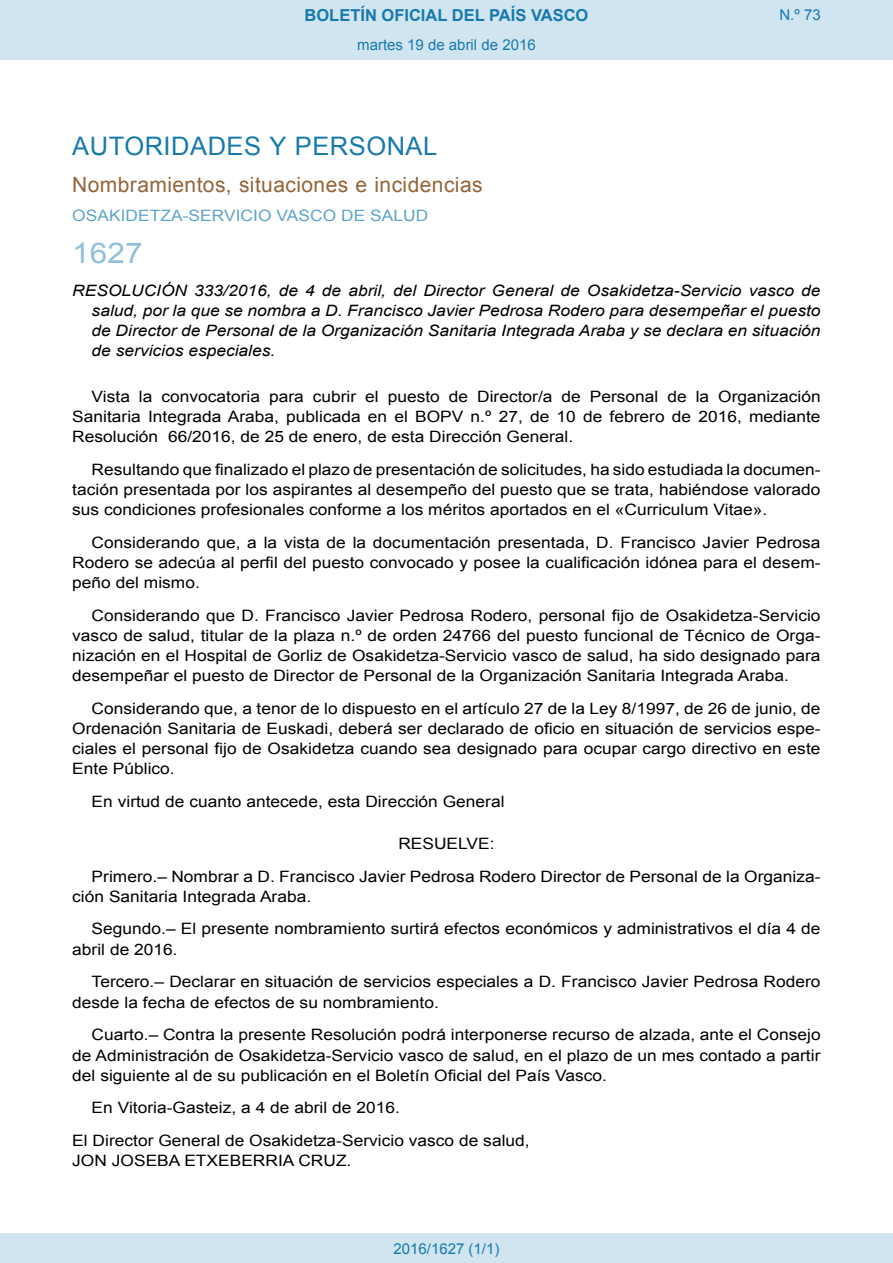
<style>
.page{position:relative;width:893px;height:1263px;background:#fff}
.page>*{position:absolute;margin:0;border:0;box-sizing:border-box;transform-origin:0 0}
.BOPVOrden{font:28.5px "Arial";color:#90c0db;scale:1.11 1}
.BOPVSeccion{font:25.5px "Arial";letter-spacing:.02em;color:#1879ad}
.BOPVSubseccion{font:21px "Arial";letter-spacing:.02em;color:#956338}
.t1{font:700 16.5px "Arial";color:#1879ad}
.BOPVDetalle{font:15.6px/20.1px "Arial";color:#000;text-align:justify;scale:1.11 1}
.BOPVTitulo{font:italic 15.6px/20.1px "Arial";color:#000;text-align:justify;scale:1.11 1}
.BOPVFirmaPuesto{font:15.6px "Arial";color:#000;scale:1.11 1}
.BOPVFirmaLugFec{font:15.6px "Arial";color:#000;scale:1.11 1}
.BOPVOrganismo{font:15.6px "Arial";letter-spacing:.005em;color:#5ea4ca;scale:1.11 1}
.BOPVFirmaNombre{font:15.6px "Arial";color:#000;scale:1.11 1}
.BOPVClave{font:15.6px "Arial";color:#000;scale:1.11 1}
.Paginacion_Centro{font:15px "Arial";color:#1879ad}
</style>
<div class="page">
<div style="left:0;top:0;width:893px;height:60px;background:#d0e5f0"></div>
<div style="left:0;top:1233px;width:893px;height:30px;background:#d0e5f0"></div>
<p class="t1" style="left:305px;top:4px;width:285px">BOLETÍN OFICIAL DEL PAÍS VASCO</p>
<p class="Paginacion_Centro" style="left:357px;top:35px;width:180px">martes 19 de abril de 2016</p>
<p class="Paginacion_Centro" style="left:779px;top:5px;width:43px">N.º 73</p>
<p class="BOPVSeccion" style="left:72px;top:129px;width:366px">AUTORIDADES Y PERSONAL</p>
<p class="BOPVSubseccion" style="left:72px;top:171px;width:412px">Nombramientos, situaciones e incidencias</p>
<p class="BOPVOrganismo" style="left:72px;top:205px;width:322px">OSAKIDETZA-SERVICIO VASCO DE SALUD</p>
<p class="BOPVOrden" style="left:72px;top:234px;width:65px">1627</p>
<p class="BOPVTitulo" style="left:92px;top:281px;width:658px;text-indent:-19px">RESOLUCIÓN 333/2016, de 4 de abril, del Director General de Osakidetza-Servicio vasco de salud, por la que se nombra a D. Francisco Javier Pedrosa Rodero para desempeñar el puesto de Director de Personal de la Organización Sanitaria Integrada Araba y se declara en situación de servicios especiales.</p>
<p class="BOPVDetalle" style="left:72px;top:386px;width:676px;text-indent:19px">Vista la convocatoria para cubrir el puesto de Director/a de Personal de la Organización Sanitaria Integrada Araba, publicada en el BOPV n.º 27, de 10 de febrero de 2016, mediante Resolución 66/2016, de 25 de enero, de esta Dirección General.</p>
<p class="BOPVDetalle" style="left:72px;top:459px;width:676px;text-indent:19px">Resultando que finalizado el plazo de presentación de solicitudes, ha sido estudiada la documen&shy;tación presentada por los aspirantes al desempeño del puesto que se trata, habiéndose valorado sus condiciones profesionales conforme a los méritos aportados en el «Curriculum Vitae».</p>
<p class="BOPVDetalle" style="left:72px;top:532px;width:676px;text-indent:19px">Considerando que, a la vista de la documentación presentada, D. Francisco Javier Pedrosa Rodero se adecúa al perfil del puesto convocado y posee la cualificación idónea para el desem&shy;peño del mismo.</p>
<p class="BOPVDetalle" style="left:72px;top:606px;width:676px;text-indent:19px">Considerando que D. Francisco Javier Pedrosa Rodero, personal fijo de Osakidetza-Servicio vasco de salud, titular de la plaza n.º de orden 24766 del puesto funcional de Técnico de Orga&shy;nización en el Hospital de Gorliz de Osakidetza-Servicio vasco de salud, ha sido designado para desempeñar el puesto de Director de Personal de la Organización Sanitaria Integrada Araba.</p>
<p class="BOPVDetalle" style="left:72px;top:699px;width:676px;text-indent:19px">Considerando que, a tenor de lo dispuesto en el artículo 27 de la Ley 8/1997, de 26 de junio, de Ordenación Sanitaria de Euskadi, deberá ser declarado de oficio en situación de servicios espe&shy;ciales el personal fijo de Osakidetza cuando sea designado para ocupar cargo directivo en este Ente Público.</p>
<p class="BOPVDetalle" style="left:92px;top:792px;width:374px">En virtud de cuanto antecede, esta Dirección General</p>
<p class="BOPVClave" style="left:398px;top:833px;width:88px">RESUELVE:</p>
<p class="BOPVDetalle" style="left:72px;top:866px;width:676px;text-indent:19px">Primero.– Nombrar a D. Francisco Javier Pedrosa Rodero Director de Personal de la Organiza&shy;ción Sanitaria Integrada Araba.</p>
<p class="BOPVDetalle" style="left:72px;top:919px;width:676px;text-indent:19px">Segundo.– El presente nombramiento surtirá efectos económicos y administrativos el día 4 de abril de 2016.</p>
<p class="BOPVDetalle" style="left:72px;top:972px;width:676px;text-indent:19px">Tercero.– Declarar en situación de servicios especiales a D. Francisco Javier Pedrosa Rodero desde la fecha de efectos de su nombramiento.</p>
<p class="BOPVDetalle" style="left:72px;top:1025px;width:676px;text-indent:19px">Cuarto.– Contra la presente Resolución podrá interponerse recurso de alzada, ante el Consejo de Administración de Osakidetza-Servicio vasco de salud, en el plazo de un mes contado a partir del siguiente al de su publicación en el Boletín Oficial del País Vasco.</p>
<p class="BOPVFirmaLugFec" style="left:92px;top:1098px;width:279px">En Vitoria-Gasteiz, a 4 de abril de 2016.</p>
<p class="BOPVFirmaPuesto" style="left:72px;top:1131px;width:414px">El Director General de Osakidetza-Servicio vasco de salud,</p>
<p class="BOPVFirmaNombre" style="left:72px;top:1151px;width:253px">JON JOSEBA ETXEBERRIA CRUZ.</p>
<p class="Paginacion_Centro" style="left:393px;top:1238px;width:107px">2016/1627 (1/1)</p>
</div>
